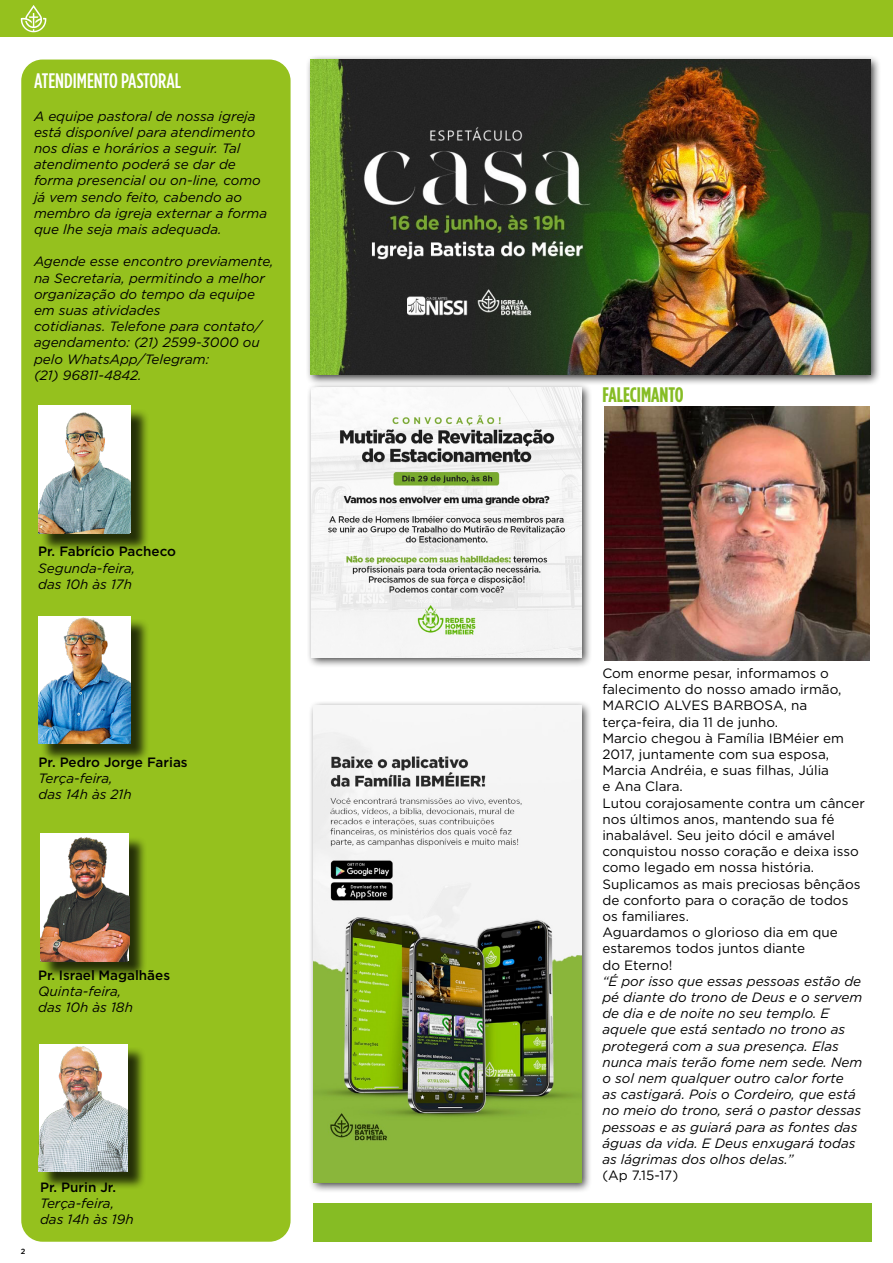
<style>
.page{position:relative;width:893px;height:1263px;background:#fff}
.page>*{position:absolute;margin:0;border:0;box-sizing:border-box;transform-origin:0 0}
.t1{font:500 21px "Gotham Condensed";color:#fff}
.t2{font:700 21px "Gotham Condensed";color:#86bc24}
.t3{font:italic 13.5px/16.2px "Gotham";color:#000}
.t4{font:13.5px/16.2px "Gotham";color:#000}
.t5{font:500 13.5px "Gotham";color:#000}
.t6{font:500 7.5px "Gotham";color:#000}
</style>
<div class="page">
<div style="left:0;top:0;width:893px;height:36px;background:#95c11e"></div>
<svg style="left:21px;top:5px;width:25px;height:27px"></svg>
<div style="left:21px;top:60px;width:270px;height:1182px;background:#95c11e;border-radius:21px"></div>
<div style="left:40px;top:408px;width:109px;height:144px;background:#000;opacity:.75"></div>
<img style="left:38px;top:406px;width:93px;height:127px">
<div style="left:42px;top:836px;width:105px;height:143px;background:#000;opacity:.75"></div>
<img style="left:40px;top:833px;width:89px;height:128px">
<div style="left:41px;top:1046px;width:105px;height:144px;background:#000;opacity:.75"></div>
<img style="left:39px;top:1044px;width:89px;height:127px">
<div style="left:40px;top:619px;width:109px;height:143px;background:#000;opacity:.75"></div>
<img style="left:38px;top:616px;width:93px;height:128px">
<div style="left:308px;top:701px;width:284px;height:492px;background:#000;opacity:.75"></div>
<img style="left:313px;top:706px;width:268px;height:476px">
<div style="left:306px;top:55px;width:575px;height:331px;background:#000;opacity:.75"></div>
<img style="left:311px;top:60px;width:559px;height:315px">
<div style="left:307px;top:383px;width:285px;height:285px;background:#000;opacity:.75"></div>
<img style="left:312px;top:388px;width:269px;height:269px">
<img style="left:604px;top:406px;width:266px;height:254px">
<div style="left:313px;top:1203px;width:559px;height:39px;background:#86bc24"></div>
<h1 class="t1" style="left:34px;top:69px;width:148px">ATENDIMENTO PASTORAL</h1>
<p class="t3" style="left:34px;top:108px;width:235px">A equipe pastoral de nossa igreja está disponível para atendimento nos dias e horários a seguir. Tal atendimento poderá se dar de forma presencial ou on-line, como já vem sendo feito, cabendo ao membro da igreja externar a forma que lhe seja mais adequada.</p>
<p class="t3" style="left:34px;top:254px;width:241px">Agende esse encontro previamente, na Secretaria, permitindo a melhor organização do tempo da equipe em suas atividades<br>cotidianas. Telefone para contato/ agendamento: (21) 2599-3000 ou pelo WhatsApp/Telegram:<br>(21) 96811-4842.</p>
<p class="t5" style="left:38px;top:544px;width:139px">Pr. Fabrício Pacheco</p>
<p class="t3" style="left:38px;top:560px;width:99px">Segunda-feira, das 10h às 17h</p>
<p class="t5" style="left:39px;top:754px;width:151px">Pr. Pedro Jorge Farias</p>
<p class="t3" style="left:39px;top:770px;width:95px">Terça-feira, das 14h às 21h</p>
<p class="t5" style="left:38px;top:967px;width:133px">Pr. Israel Magalhães</p>
<p class="t3" style="left:38px;top:983px;width:96px">Quinta-feira, das 10h às 18h</p>
<p class="t6" style="left:21px;top:1247px;width:6px">2</p>
<p class="t5" style="left:40px;top:1179px;width:77px">Pr. Purin Jr.</p>
<p class="t3" style="left:40px;top:1195px;width:95px">Terça-feira, das 14h às 19h</p>
<h1 class="t2" style="left:602px;top:383px;width:83px">FALECIMANTO</h1>
<p class="t4" style="left:602px;top:665px;width:264px">Com enorme pesar, informamos o falecimento do nosso amado irmão,<br>MARCIO ALVES BARBOSA, na terça-feira, dia 11 de junho.<br>Marcio chegou à Família IBMéier em<br>2017, juntamente com sua esposa,<br>Marcia Andréia, e suas filhas, Júlia<br>e Ana Clara.<br>Lutou corajosamente contra um câncer nos últimos anos, mantendo sua fé inabalável. Seu jeito dócil e amável conquistou nosso coração e deixa isso como legado em nossa história.<br>Suplicamos as mais preciosas bênçãos de conforto para o coração de todos os familiares.<br>Aguardamos o glorioso dia em que estaremos todos juntos diante<br>do Eterno!</p>
<p class="t3" style="left:602px;top:973px;width:261px">“É por isso que essas pessoas estão de pé diante do trono de Deus e o servem de dia e de noite no seu templo. E aquele que está sentado no trono as protegerá com a sua presença. Elas nunca mais terão fome nem sede. Nem o sol nem qualquer outro calor forte<br>as castigará. Pois o Cordeiro, que está no meio do trono, será o pastor dessas pessoas e as guiará para as fontes das águas da vida. E Deus enxugará todas as lágrimas dos olhos delas.”</p>
<p class="t4" style="left:602px;top:1167px;width:77px">(Ap 7.15-17)</p>
</div>
